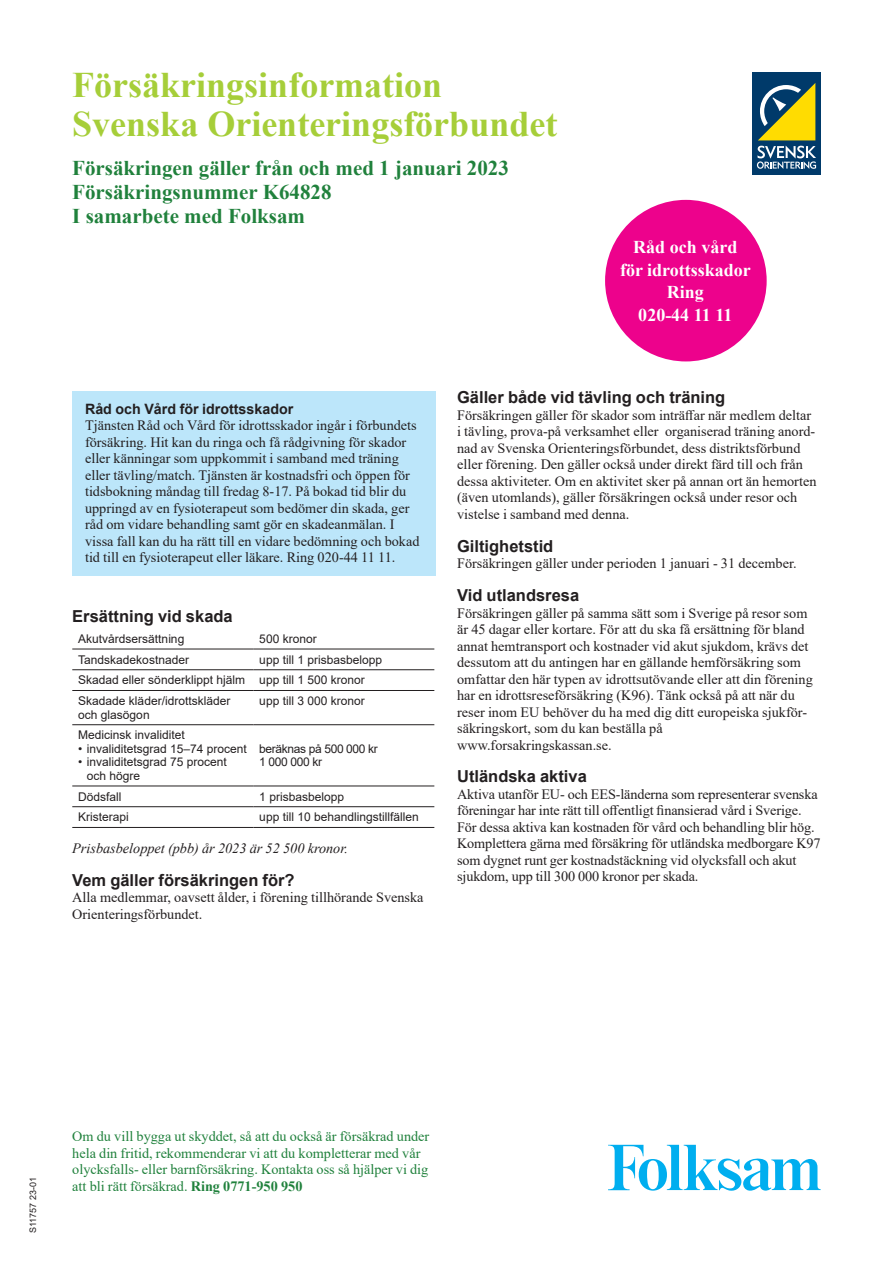
<style>
.page{position:relative;width:893px;height:1263px;background:#fff}
.page>*{position:absolute;margin:0;border:0;box-sizing:border-box;transform-origin:0 0}
.Rubrik_2_Framsida_24{font:700 36px "Times New Roman";color:#a6ce39}
.Rubrik_4_Framsida_14{font:700 21px/24px "Times New Roman";color:#20813c}
.t1{font:700 18px/22.5px "Times New Roman";color:#fff;text-align:center}
._0_Rubrik_5_11pt__Ar{font:700 16.5px "Arial";color:#231f20}
._0_Brödtext{font:14.25px/16.5px "Times New Roman";color:#231f20}
.t2{font:14.25px/16.5px "Times New Roman";color:#20813c}
._0_Rubrik_7_9_5pt__I{font:italic 14.25px "Times New Roman";color:#231f20}
._0_Rubrik_6_9_5pt_Ar{font:700 14.25px "Arial";color:#231f20}
._0_Tabell_Text{font:12px/13.5px "Arial";color:#231f20}
._0_Tabell_Text-2{font:12px/13.5px "Arial";letter-spacing:-.03em;color:#231f20}
.Trycksaksnummer{font:9px "Arial";color:#231f20}
.s1{font-weight:700}
</style>
<div class="page">
<div style="left:605px;top:200px;width:162px;height:161px;background:#ed028c;border-radius:50%"></div>
<svg style="left:608px;top:1145px;width:213px;height:46px"></svg>
<div style="left:72px;top:391px;width:364px;height:184px;background:#bce6fa"></div>
<hr style="left:72px;top:649px;width:181px;height:1px;background:#231f20">
<hr style="left:253px;top:649px;width:181px;height:1px;background:#231f20">
<hr style="left:72px;top:669px;width:181px;height:1px;background:#231f20">
<hr style="left:253px;top:669px;width:181px;height:1px;background:#231f20">
<hr style="left:72px;top:690px;width:181px;height:1px;background:#231f20">
<hr style="left:253px;top:690px;width:181px;height:1px;background:#231f20">
<hr style="left:72px;top:724px;width:181px;height:1px;background:#231f20">
<hr style="left:253px;top:724px;width:181px;height:1px;background:#231f20">
<hr style="left:72px;top:786px;width:181px;height:1px;background:#231f20">
<hr style="left:253px;top:786px;width:181px;height:1px;background:#231f20">
<hr style="left:72px;top:806px;width:181px;height:1px;background:#231f20">
<hr style="left:253px;top:806px;width:181px;height:1px;background:#231f20">
<hr style="left:72px;top:827px;width:181px;height:1px;background:#231f20">
<hr style="left:253px;top:827px;width:181px;height:1px;background:#231f20">
<div style="left:752px;top:72px;width:69px;height:103px;background:#003a6a"></div>
<svg style="left:757px;top:146px;width:59px;height:23px"></svg>
<svg style="left:758px;top:83px;width:57px;height:57px"></svg>
<p class="Rubrik_2_Framsida_24" style="left:72px;top:59px;width:372px">Försäkringsinformation</p>
<p class="Rubrik_2_Framsida_24" style="left:72px;top:98px;width:487px">Svenska Orienteringsförbundet</p>
<p class="Rubrik_4_Framsida_14" style="left:72px;top:155px;width:438px">Försäkringen gäller från och med 1 januari 2023<br>Försäkringsnummer K64828<br>I samarbete med Folksam</p>
<p class="t1" style="left:620px;top:235px;width:132px">Råd och vård för idrottsskador<br>Ring<br>020-44 11 11</p>
<p class="_0_Rubrik_6_9_5pt_Ar" style="left:85px;top:399px;width:210px">Råd och Vård för idrottsskador</p>
<p class="_0_Brödtext" style="left:85px;top:417px;width:336px">Tjänsten Råd och Vård för idrottsskador ingår i förbundets försäkring. Hit kan du ringa och få rådgivning för skador eller känningar som uppkommit i samband med träning eller tävling/match. Tjänsten är kostnadsfri och öppen för tidsbokning måndag till fredag 8-17. På bokad tid blir du uppringd av en fysioterapeut som bedömer din skada, ger råd om vidare behandling samt gör en skadeanmälan. I vissa fall kan du ha rätt till en vidare bedömning och bokad tid till en fysioterapeut eller läkare. Ring 020-44 11 11.</p>
<p class="_0_Rubrik_5_11pt__Ar" style="left:72px;top:605px;width:162px">Ersättning vid skada</p>
<p class="_0_Tabell_Text" style="left:78px;top:632px;width:108px">Akutvårdsersättning</p>
<p class="_0_Tabell_Text" style="left:259px;top:632px;width:59px">500 kronor</p>
<p class="_0_Tabell_Text" style="left:78px;top:653px;width:112px">Tandskadekostnader</p>
<p class="_0_Tabell_Text" style="left:259px;top:653px;width:124px">upp till 1 prisbasbelopp</p>
<p class="_0_Tabell_Text" style="left:78px;top:673px;width:168px">Skadad eller sönderklippt hjälm</p>
<p class="_0_Tabell_Text" style="left:259px;top:673px;width:107px">upp till 1 500 kronor</p>
<p class="_0_Tabell_Text" style="left:78px;top:694px;width:154px">Skadade kläder/idrottskläder och glasögon</p>
<p class="_0_Tabell_Text" style="left:259px;top:694px;width:107px">upp till 3 000 kronor</p>
<p class="_0_Tabell_Text" style="left:78px;top:728px;width:108px">Medicinsk invaliditet</p>
<p class="_0_Tabell_Text" style="left:78px;top:742px;width:170px">• invaliditetsgrad 15–74 procent</p>
<p class="_0_Tabell_Text" style="left:87px;top:755px;width:142px;text-indent:-9px">• invaliditetsgrad 75 procent och högre</p>
<p class="_0_Tabell_Text-2" style="left:259px;top:742px;width:120px">beräknas på 500 000 kr<br>1 000 000 kr</p>
<p class="_0_Tabell_Text" style="left:78px;top:790px;width:45px">Dödsfall</p>
<p class="_0_Tabell_Text" style="left:259px;top:790px;width:86px">1 prisbasbelopp</p>
<p class="_0_Tabell_Text" style="left:78px;top:810px;width:52px">Kristerapi</p>
<p class="_0_Tabell_Text" style="left:259px;top:810px;width:161px">upp till 10 behandlingstillfällen</p>
<p class="_0_Rubrik_7_9_5pt__I" style="left:72px;top:838px;width:277px">Prisbasbeloppet (pbb) år 2023 är 52 500 kronor.</p>
<p class="_0_Rubrik_5_11pt__Ar" style="left:72px;top:868px;width:224px">Vem gäller försäkringen för?</p>
<p class="_0_Brödtext" style="left:72px;top:889px;width:353px">Alla medlemmar, oavsett ålder, i förening tillhörande Svenska<br>Orienteringsförbundet.</p>
<p class="_0_Rubrik_5_11pt__Ar" style="left:457px;top:386px;width:270px">Gäller både vid tävling och träning</p>
<p class="_0_Brödtext" style="left:457px;top:406px;width:361px">Försäkringen gäller för skador som inträffar när medlem deltar i tävling, prova-på verksamhet eller organiserad träning anord&shy;nad av Svenska Orienteringsförbundet, dess distriktsförbund eller förening. Den gäller också under direkt färd till och från dessa aktiviteter. Om en aktivitet sker på annan ort än hemorten (även utomlands), gäller försäkringen också under resor och vistelse i samband med denna.</p>
<p class="_0_Rubrik_5_11pt__Ar" style="left:457px;top:534px;width:98px">Giltighetstid</p>
<p class="_0_Brödtext" style="left:457px;top:555px;width:341px">Försäkringen gäller under perioden 1 januari - 31 december.</p>
<p class="_0_Rubrik_5_11pt__Ar" style="left:457px;top:584px;width:124px">Vid utlandsresa</p>
<p class="_0_Brödtext" style="left:457px;top:604px;width:357px">Försäkringen gäller på samma sätt som i Sverige på resor som är 45 dagar eller kortare. För att du ska få ersättning för bland annat hemtransport och kostnader vid akut sjukdom, krävs det dessutom att du antingen har en gällande hemförsäkring som omfattar den här typen av idrottsutövande eller att din förening har en idrottsreseförsäkring (K96). Tänk också på att när du reser inom EU behöver du ha med dig ditt europeiska sjukför&shy;säkringskort, som du kan beställa på</p>
<p class="_0_Brödtext" style="left:457px;top:736px;width:156px">www.forsakringskassan.se.</p>
<p class="_0_Rubrik_5_11pt__Ar" style="left:457px;top:765px;width:131px">Utländska aktiva</p>
<p class="_0_Brödtext" style="left:457px;top:785px;width:365px">Aktiva utanför EU- och EES-länderna som representerar svenska föreningar har inte rätt till offentligt finansierad vård i Sverige.<br>För dessa aktiva kan kostnaden för vård och behandling blir hög.<br>Komplettera gärna med försäkring för utländska medborgare K97 som dygnet runt ger kostnadstäckning vid olycksfall och akut sjukdom, upp till 300 000 kronor per skada.</p>
<p class="Trycksaksnummer" style="left:27px;top:1233px;width:57px;rotate:-90deg">S11757 23-01</p>
<p class="t2" style="left:72px;top:1128px;width:359px">Om du vill bygga ut skyddet, så att du också är försäkrad under hela din fritid, rekommenderar vi att du kompletterar med vår olycksfalls- eller barnförsäkring. Kontakta oss så hjälper vi dig att bli rätt försäkrad. <span class="s1">Ring 0771-950 950</span></p>
</div>
